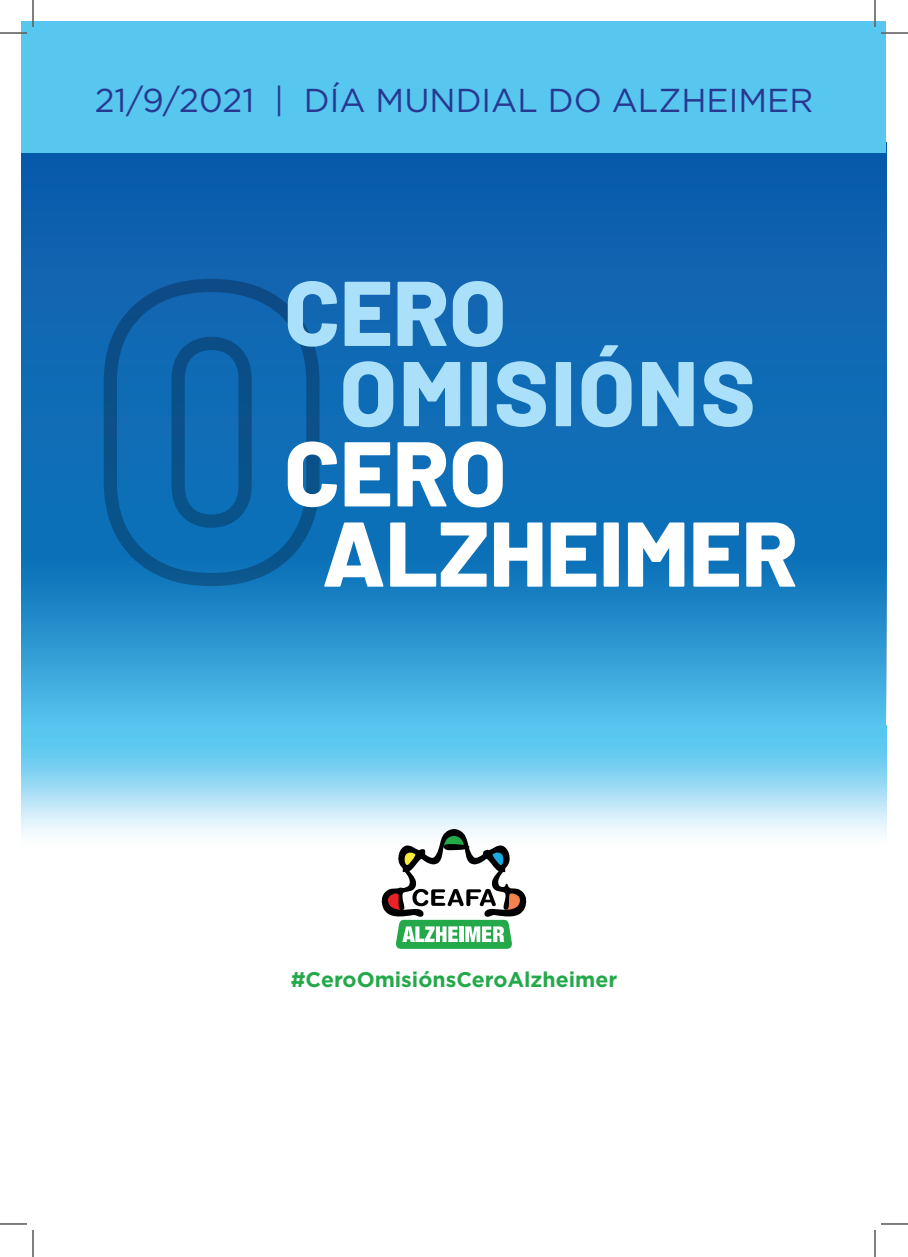
<style>
.page{position:relative;width:908px;height:1257px;background:#fff}
.page>*{position:absolute;margin:0;border:0;box-sizing:border-box;transform-origin:0 0}
.t1{font:800 91.7px/80.2px "Barlow";color:#fff}
.t2{font:800 91.7px/80.2px "Barlow";letter-spacing:.025em;color:#aae0f9}
.t3{font:33.1px "Gotham";color:#283890}
.t4{font:700 21.2px "Gotham";color:#24a94a}
</style>
<div class="page">
<div style="left:22px;top:142px;width:864px;height:413px;background:linear-gradient(to right,#0c61af,#0f69b4)"></div>
<div style="left:22px;top:555px;width:864px;height:171px;background:linear-gradient(to bottom,#076bb5,#54c3ed)"></div>
<div style="left:22px;top:22px;width:864px;height:131px;background:#57c7f0"></div>
<svg style="left:22px;top:725px;width:864px;height:110px;background:#96daf4"></svg>
<svg style="left:380px;top:829px;width:147px;height:120px"></svg>
<svg style="left:97px;top:272px;width:229px;height:321px;background:#0e66ab"></svg>
<hr style="left:0;top:32px;width:27px;height:2px;background:#fff">
<hr style="left:881px;top:32px;width:27px;height:2px;background:#fff">
<hr style="left:32px;top:0;width:2px;height:27px;background:#fff">
<hr style="left:874px;top:0;width:2px;height:27px;background:#fff">
<svg style="left:0;top:33px;width:27px;height:1px"></svg>
<svg style="left:881px;top:33px;width:27px;height:1px"></svg>
<svg style="left:0;top:1223px;width:27px;height:1px"></svg>
<svg style="left:881px;top:1223px;width:27px;height:1px"></svg>
<svg style="left:33px;top:0;width:1px;height:27px"></svg>
<svg style="left:33px;top:1230px;width:1px;height:27px"></svg>
<svg style="left:875px;top:0;width:1px;height:27px"></svg>
<svg style="left:875px;top:1230px;width:1px;height:27px"></svg>
<p class="t3" style="left:95px;top:81px;width:720px">21/9/2021 | DÍA MUNDIAL DO ALZHEIMER</p>
<h1 class="t2" style="left:340px;top:266px;width:417px;text-indent:-56px">CERO<br>OMISIÓNS</h1>
<h1 class="t1" style="left:322px;top:426px;width:477px;text-indent:-38px">CERO<br>ALZHEIMER</h1>
<p class="t4" style="left:291px;top:966px;width:328px">#CeroOmisiónsCeroAlzheimer</p>
</div>
